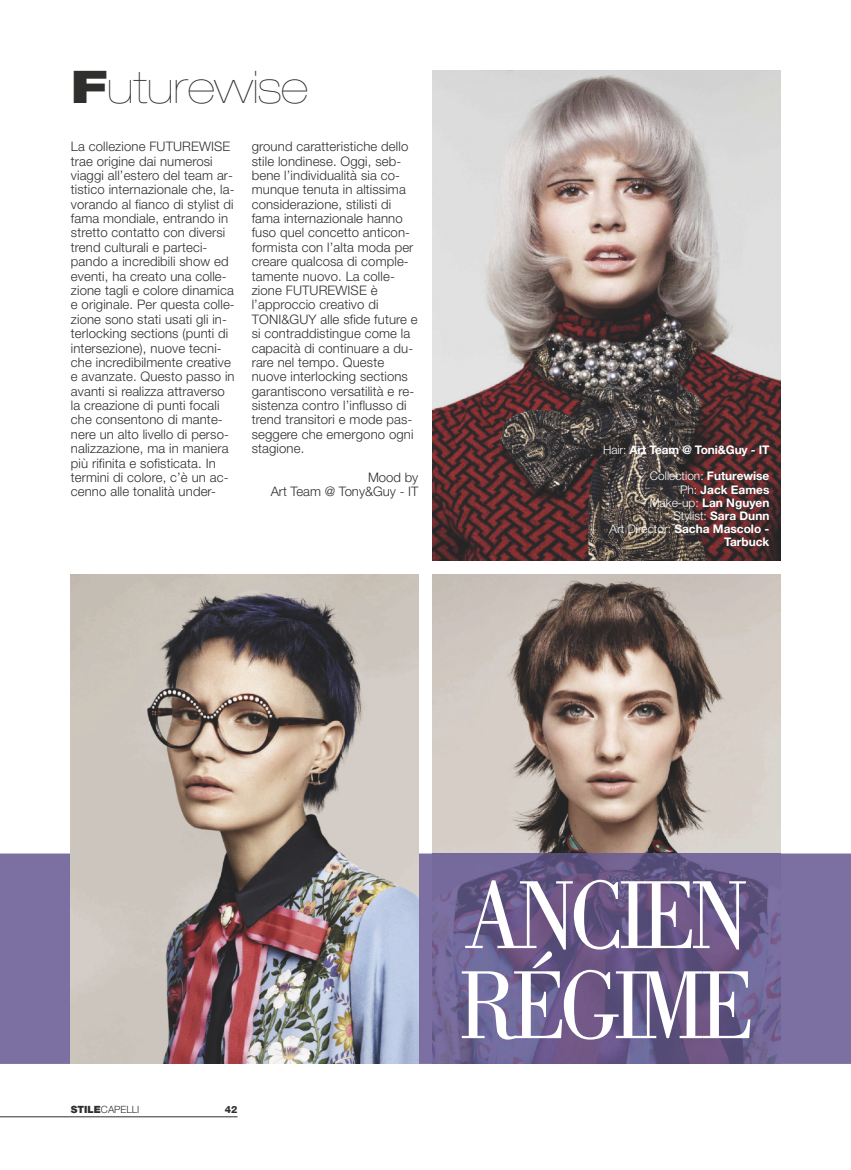
<style>
.page{position:relative;width:851px;height:1170px;background:#fff}
.page>*{position:absolute;margin:0;border:0;box-sizing:border-box;transform-origin:0 0}
.t1{font:100px/90px "Bodoni Std";letter-spacing:-.075em;color:#fff;scale:.9 1}
.t2{font:200 expanded 45px "Helvetica Neue LT Std";color:#2f2f2e}
.t3{font:300 13.12px/14.4px "Helvetica Neue LT Std";letter-spacing:.01em;color:#2f2f2e}
.t4{font:700 11.88px/13.1px "Helvetica Neue LT Std";color:#fff;text-align:right}
.t5{font:300 10px "Helvetica Neue LT Std";color:#2f2f2e}
.t6{font:800 10px "Helvetica Neue LT Std";color:#2f2f2e}
.s1{font-weight:900}
.s2{font-weight:300}
</style>
<div class="page">
<hr style="left:0;top:1116px;width:237px;height:1px;background:#2f2f2e">
<img style="left:432px;top:71px;width:348px;height:489px">
<img style="left:432px;top:574px;width:348px;height:279px">
<div style="left:0;top:853px;width:850px;height:210px;background:#7c70a3"></div>
<img style="left:432px;top:853px;width:348px;height:210px">
<img style="left:71px;top:574px;width:347px;height:489px">
<h2 class="t2" style="left:71px;top:71px;width:238px"><span class="s1">F</span>uturewise</h2>
<p class="t3" style="left:71px;top:140px;width:165px">La collezione FUTUREWISE trae origine dai numerosi viaggi all’estero del team ar&shy;tistico internazionale che, la&shy;vorando al fianco di stylist di fama mondiale, entrando in stretto contatto con diversi trend culturali e parteci&shy;pando a incredibili show ed eventi, ha creato una colle&shy;zione tagli e colore dinamica e originale. Per questa colle&shy;zione sono stati usati gli in&shy;terlocking sections (punti di intersezione), nuove tecni&shy;che incredibilmente creative e avanzate. Questo passo in avanti si realizza attraverso la creazione di punti focali che consentono di mante&shy;nere un alto livello di perso&shy;nalizzazione, ma in maniera più rifinita e sofisticata. In termini di colore, c’è un ac&shy;cenno alle tonalità under-</p>
<p class="t3" style="left:252px;top:140px;width:167px">ground caratteristiche dello stile londinese. Oggi, seb&shy;bene l’individualità sia co&shy;munque tenuta in altissima considerazione, stilisti di fama internazionale hanno fuso quel concetto anticon&shy;formista con l’alta moda per creare qualcosa di comple&shy;tamente nuovo. La colle&shy;zione FUTUREWISE è l’approccio creativo di<br>TONI&amp;GUY alle sfide future e si contraddistingue come la capacità di continuare a du&shy;rare nel tempo. Queste nuove interlocking sections garantiscono versatilità e re&shy;sistenza contro l’influsso di trend transitori e mode pas&shy;seggere che emergono ogni stagione.</p>
<p class="t3" style="left:270px;top:471px;width:149px;text-align:right">Mood by<br>Art Team @ Tony&amp;Guy - IT</p>
<p class="t4" style="left:603px;top:444px;width:168px"><span class="s2">Hair:</span> Art Team @ Toni&amp;Guy - IT</p>
<p class="t4" style="left:609px;top:470px;width:161px"><span class="s2">Collection:</span> Futurewise<br><span class="s2">Ph:</span> Jack Eames<br><span class="s2">Make-up:</span> Lan Nguyen<br><span class="s2">Stylist:</span> Sara Dunn<br><span class="s2">Art Director:</span> Sacha Mascolo -<br>Tarbuck</p>
<p class="t5" style="left:71px;top:1106px;width:70px"><span class="s1">STILE</span>CAPELLI</p>
<p class="t6" style="left:225px;top:1106px;width:14px">42</p>
<h1 class="t1" style="left:458px;top:879px;width:331px">ANCIEN<br>RÉGIME</h1>
</div>
